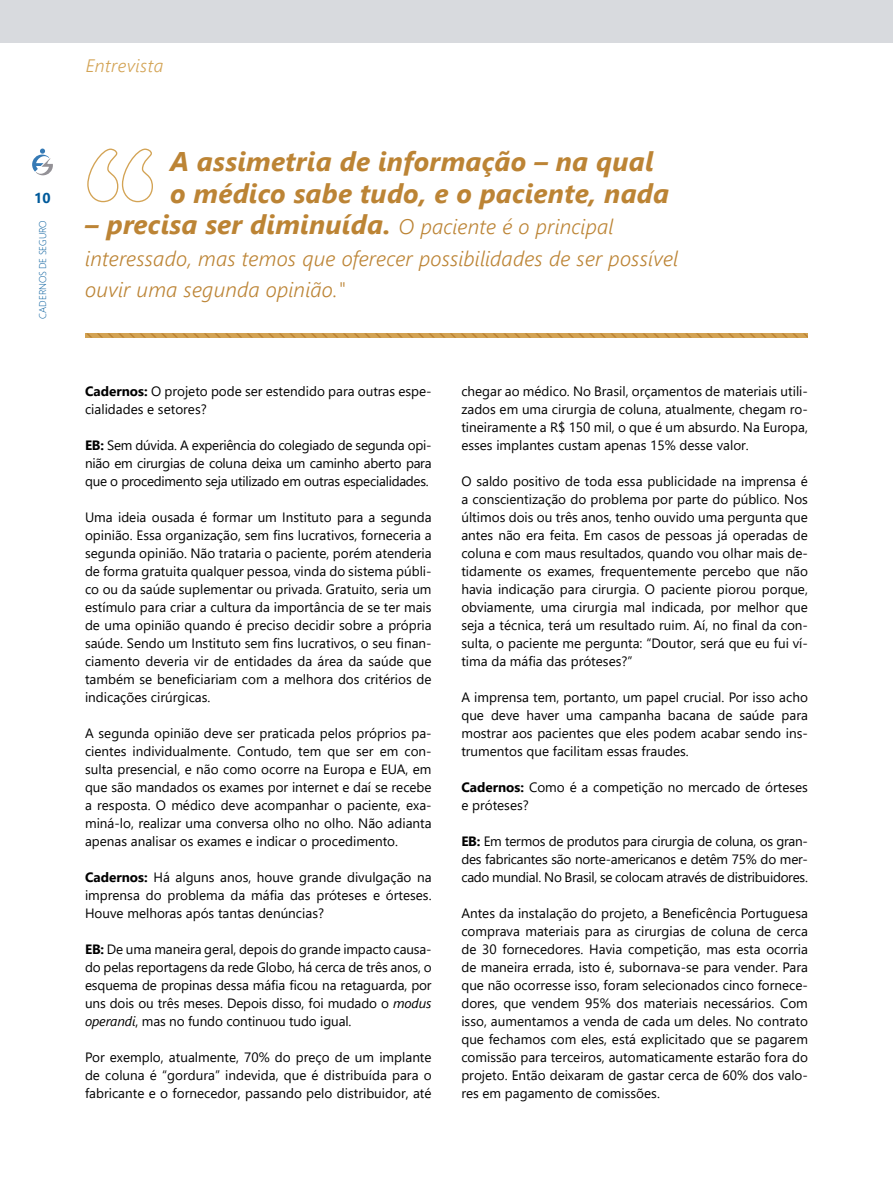
<style>
.page{position:relative;width:893px;height:1191px;background:#fff}
.page>*{position:absolute;margin:0;border:0;box-sizing:border-box;transform-origin:0 0}
.t1{font:italic 700 27px/31.5px "Segoe UI";letter-spacing:.01em;color:#bc8435}
.t2{font:italic 300 21px/31.5px "Segoe UI";letter-spacing:.01em;color:#bc8435}
.t3{font:italic 300 18px "Segoe UI";letter-spacing:.025em;color:#d3a354}
.t4{font:700 14.25px "Segoe UI";color:#005a9b}
.t5{font:13.5px/18px "Segoe UI";color:#000;text-align:justify}
.t6{font:300 9.75px "Segoe UI";letter-spacing:-.015em;color:#005a9b}
.s1{font-weight:300;font-size:21px}
.s2{font-weight:700}
.s3{font-style:italic}
</style>
<div class="page">
<svg style="left:87px;top:148px;width:66px;height:55px"></svg>
<svg style="left:86px;top:333px;width:722px;height:5px;background:#ce9d4e"></svg>
<div style="left:0;top:0;width:893px;height:43px;background:#d8dade"></div>
<svg style="left:32px;top:149px;width:21px;height:27px"></svg>
<p class="t4" style="left:34px;top:184px;width:18px">10</p>
<p class="t6" style="left:33px;top:318px;width:99px;rotate:-90deg">CADERNOS DE SEGURO</p>
<h3 class="t3" style="left:86px;top:51px;width:79px">Entrevista</h3>
<h1 class="t1" style="left:170px;top:143px;width:501px">A assimetria de informação – na qual o médico sabe tudo, e o paciente, nada</h1>
<h1 class="t1" style="left:85px;top:206px;width:530px">– precisa ser diminuída. <span class="s1">O paciente é o principal</span></h1>
<h2 class="t2" style="left:85px;top:240px;width:594px">interessado, mas temos que oferecer possibilidades de ser possível ouvir uma segunda opinião."</h2>
<p class="t5" style="left:85px;top:381px;width:348px"><span class="s2">Cadernos:</span> O projeto pode ser estendido para outras espe&shy;cialidades e setores?</p>
<p class="t5" style="left:85px;top:435px;width:348px"><span class="s2">EB:</span> Sem dúvida. A experiência do colegiado de segunda opi&shy;nião em cirurgias de coluna deixa um caminho aberto para que o procedimento seja utilizado em outras especialidades.</p>
<p class="t5" style="left:85px;top:507px;width:348px">Uma ideia ousada é formar um Instituto para a segunda opinião. Essa organização, sem fins lucrativos, forneceria a segunda opinião. Não trataria o paciente, porém atenderia de forma gratuita qualquer pessoa, vinda do sistema públi&shy;co ou da saúde suplementar ou privada. Gratuito, seria um estímulo para criar a cultura da importância de se ter mais de uma opinião quando é preciso decidir sobre a própria saúde. Sendo um Instituto sem fins lucrativos, o seu finan&shy;ciamento deveria vir de entidades da área da saúde que também se beneficiariam com a melhora dos critérios de indicações cirúrgicas.</p>
<p class="t5" style="left:85px;top:723px;width:348px">A segunda opinião deve ser praticada pelos próprios pa&shy;cientes individualmente. Contudo, tem que ser em con&shy;sulta presencial, e não como ocorre na Europa e EUA, em que são mandados os exames por internet e daí se recebe a resposta. O médico deve acompanhar o paciente, exa&shy;miná-lo, realizar uma conversa olho no olho. Não adianta apenas analisar os exames e indicar o procedimento.</p>
<p class="t5" style="left:85px;top:867px;width:348px"><span class="s2">Cadernos:</span> Há alguns anos, houve grande divulgação na imprensa do problema da máfia das próteses e órteses.<br>Houve melhoras após tantas denúncias?</p>
<p class="t5" style="left:85px;top:939px;width:348px"><span class="s2">EB:</span> De uma maneira geral, depois do grande impacto causa&shy;do pelas reportagens da rede Globo, há cerca de três anos, o esquema de propinas dessa máfia ficou na retaguarda, por uns dois ou três meses. Depois disso, foi mudado o <span class="s3">modus operandi</span>, mas no fundo continuou tudo igual.</p>
<p class="t5" style="left:85px;top:1047px;width:348px">Por exemplo, atualmente, 70% do preço de um implante de coluna é “gordura” indevida, que é distribuída para o fabricante e o fornecedor, passando pelo distribuidor, até</p>
<p class="t5" style="left:461px;top:381px;width:348px">chegar ao médico. No Brasil, orçamentos de materiais utili&shy;zados em uma cirurgia de coluna, atualmente, chegam ro&shy;tineiramente a R$ 150 mil, o que é um absurdo. Na Europa, esses implantes custam apenas 15% desse valor.</p>
<p class="t5" style="left:461px;top:471px;width:348px">O saldo positivo de toda essa publicidade na imprensa é a conscientização do problema por parte do público. Nos últimos dois ou três anos, tenho ouvido uma pergunta que antes não era feita. Em casos de pessoas já operadas de coluna e com maus resultados, quando vou olhar mais de&shy;tidamente os exames, frequentemente percebo que não havia indicação para cirurgia. O paciente piorou porque, obviamente, uma cirurgia mal indicada, por melhor que seja a técnica, terá um resultado ruim. Aí, no final da con&shy;sulta, o paciente me pergunta: “Doutor, será que eu fui ví&shy;tima da máfia das próteses?”</p>
<p class="t5" style="left:461px;top:687px;width:348px">A imprensa tem, portanto, um papel crucial. Por isso acho que deve haver uma campanha bacana de saúde para mostrar aos pacientes que eles podem acabar sendo ins&shy;trumentos que facilitam essas fraudes.</p>
<p class="t5" style="left:461px;top:777px;width:348px"><span class="s2">Cadernos:</span> Como é a competição no mercado de órteses e próteses?</p>
<p class="t5" style="left:461px;top:831px;width:348px"><span class="s2">EB:</span> Em termos de produtos para cirurgia de coluna, os gran&shy;des fabricantes são norte-americanos e detêm 75% do mer&shy;cado mundial. No Brasil, se colocam através de distribuidores.</p>
<p class="t5" style="left:461px;top:903px;width:348px">Antes da instalação do projeto, a Beneficência Portuguesa comprava materiais para as cirurgias de coluna de cerca de 30 fornecedores. Havia competição, mas esta ocorria de maneira errada, isto é, subornava-se para vender. Para que não ocorresse isso, foram selecionados cinco fornece&shy;dores, que vendem 95% dos materiais necessários. Com isso, aumentamos a venda de cada um deles. No contrato que fechamos com eles, está explicitado que se pagarem comissão para terceiros, automaticamente estarão fora do projeto. Então deixaram de gastar cerca de 60% dos valo&shy;res em pagamento de comissões.</p>
</div>
